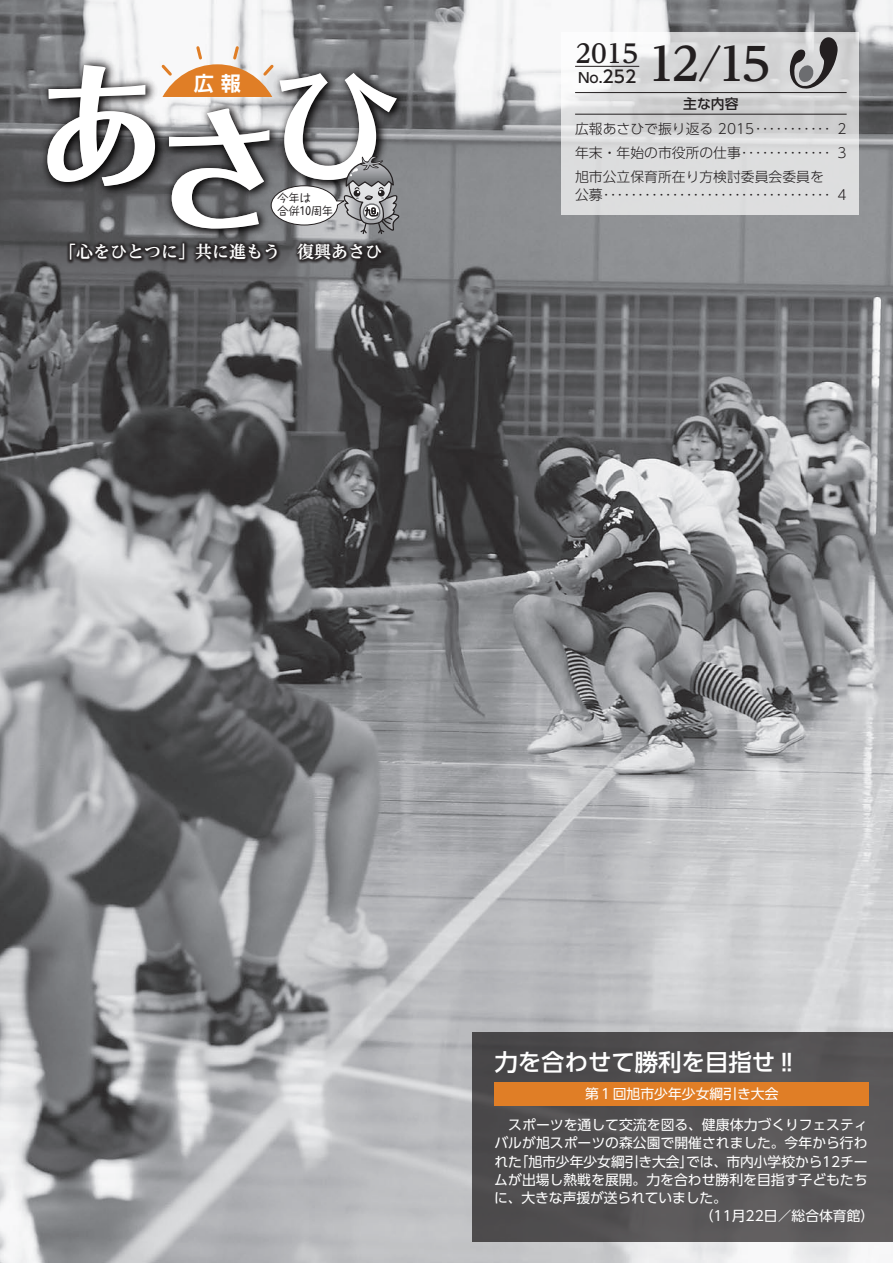
<style>
.page{position:relative;width:893px;height:1263px;background:#fff}
.page>*{position:absolute;margin:0;border:0;box-sizing:border-box;transform-origin:0 0}
.t1{font:700 134.85px "Folk Pro";color:#fff}
.t2{font:700 45.75px "UD Reimin Pro";color:#231f20}
.t3{font:700 25.5px "UD Reimin Pro";color:#231f20}
.t4{font:500 23.4px "UD Shin Go Pro";color:#fff}
.t5{font:700 20.1px "UD Shin Go Pro De";color:#fff}
.t6{font:700 16.95px "UD Reimin Pro";color:#fff}
.t7{font:500 16.95px "UD Shin Go Pro";color:#231f20}
.t8{font:13.8px/18.1px "UD Shin Go Pro";color:#fff;text-align:right}
.t9{font:300 13.8px/24.2px "UD Shin Go Pro";color:#231f20}
.t10{font:500 13.8px "UD Shin Go Pro";color:#231f20}
.t11{font:500 11.1px/12.8px "Taka Hand Std";color:#231f20}
.s1{font-size:13.8px}
</style>
<div class="page">
<img style="left:0;top:0;width:893px;height:1263px">
<div style="left:473px;top:1033px;width:420px;height:209px;background:#555354"></div>
<div style="left:495px;top:1082px;width:374px;height:23px;background:#e07e26"></div>
<img style="left:28px;top:47px;width:131px;height:171px">
<img style="left:140px;top:91px;width:161px;height:148px">
<img style="left:259px;top:47px;width:161px;height:171px">
<svg style="left:159px;top:44px;width:117px;height:53px"></svg>
<div style="left:65px;top:239px;width:378px;height:53px;background:#231f20;opacity:.9"></div>
<svg style="left:561px;top:33px;width:298px;height:182px;background:#dbdbdc"></svg>
<hr style="left:575px;top:114px;width:272px;height:1px;background:#231f20">
<hr style="left:575px;top:92px;width:272px;height:1px;background:#231f20">
<svg style="left:787px;top:37px;width:51px;height:52px;background:#979697"></svg>
<hr style="left:575px;top:66px;width:64px;height:1px;background:#231f20">
<svg style="left:270px;top:156px;width:130px;height:78px"></svg>
<h1 class="t1" style="left:33px;top:11px;width:372px">あさひ</h1>
<h3 class="t5" style="left:194px;top:67px;width:48px">広報</h3>
<p class="t11" style="left:278px;top:191px;width:57px">今年は<br>合併10周年</p>
<p class="t6" style="left:59px;top:238px;width:325px">「心をひとつに」共に進もう　復興あさひ</p>
<h3 class="t3" style="left:575px;top:33px;width:64px">2015</h3>
<p class="t7" style="left:599px;top:63px;width:39px"><span class="s1">.</span>252</p>
<p class="t10" style="left:578px;top:67px;width:22px">No</p>
<h2 class="t2" style="left:648px;top:27px;width:124px">12/15</h2>
<p class="t10" style="left:683px;top:93px;width:57px">主な内容</p>
<p class="t9" style="left:575px;top:116px;width:257px">広報あさひで振り返る 2 0 1 5 ・・・・・・・・・・・</p>
<p class="t9" style="left:575px;top:140px;width:257px">年末・年始の市役所の仕事 ・・・・・・・・・・・・・旭市公立保育所在り方検討委員会委員を</p>
<p class="t9" style="left:575px;top:182px;width:257px">公募 ・・・・・・・・・・・・・・・・・・・・・・・・・・・・・・・・・</p>
<p class="t9" style="left:837px;top:116px;width:11px">2</p>
<p class="t9" style="left:837px;top:140px;width:11px">3</p>
<p class="t9" style="left:837px;top:182px;width:11px">4</p>
<h3 class="t4" style="left:495px;top:1043px;width:306px">力を合わせて勝利を目指せ!!</h3>
<p class="t8" style="left:585px;top:1084px;width:195px">第１回旭市少年少女綱引き大会</p>
<p class="t8" style="left:494px;top:1116px;width:375px">　スポーツを通して交流を図る、健康体力づくりフェスティバルが旭スポーツの森公園で開催されました。今年から行わでは、市内小学校から12チー</p>
<p class="t8" style="left:515px;top:1152px;width:180px">「旭市少年少女綱引き大会」</p>
<p class="t8" style="left:494px;top:1152px;width:29px">れた</p>
<p class="t8" style="left:494px;top:1170px;width:375px">ムが出場し熱戦を展開。力を合わせ勝利を目指す子どもたち</p>
<p class="t8" style="left:494px;top:1188px;width:234px">に、大きな声援が送られていました。</p>
<p class="t8" style="left:700px;top:1206px;width:176px">（11月22日／総合体育館(</p>
</div>
